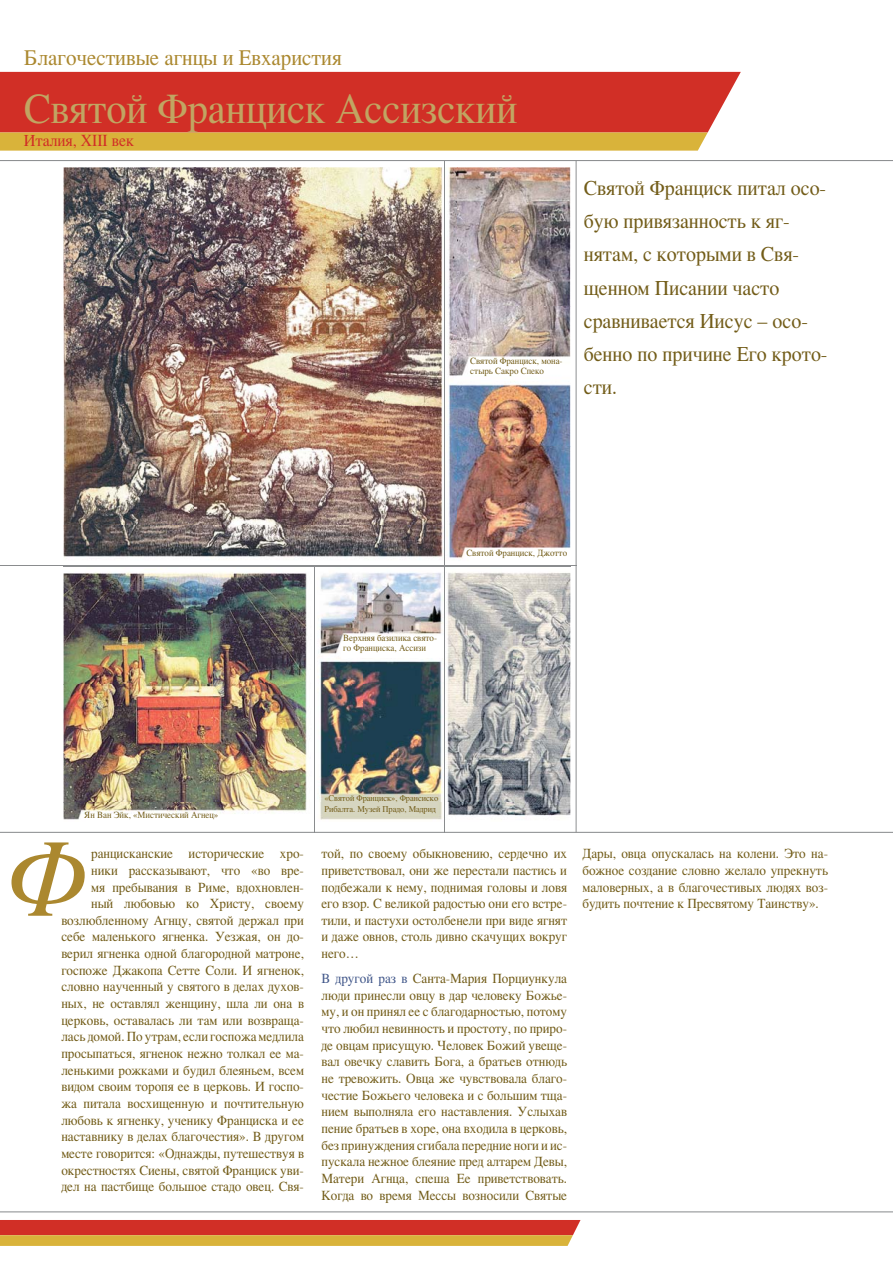
<style>
.page{position:relative;width:893px;height:1263px;background:#fff}
.page>*{position:absolute;margin:0;border:0;box-sizing:border-box;transform-origin:0 0}
.t1{font:italic 111px "Times";color:#ab882f;scale:.95 1}
.t2{font:42.75px "Times";color:#c1a562;scale:.95 1}
.t3{font:22.2px "Times";color:#ab882f;scale:.95 1}
.t4{font:21.15px/33.3px "Times";color:#725c18;scale:.95 1}
.t5{font:16.65px "Times";color:#d12d26;scale:.95 1}
.t6{font:13.8px/16.6px "Times";color:#725c18;text-align:justify;scale:.95 1}
.t7{font:9.45px/10.5px "Times";color:#725c18;scale:.95 1}
.t8{font:8.85px/10.5px "Times";color:#725c18;scale:.95 1}
.s1{color:#405689}
</style>
<div class="page">
<hr style="left:314px;top:566px;width:1px;height:266px;background:#8a8c8e">
<hr style="left:576px;top:161px;width:1px;height:671px;background:#8a8c8e">
<hr style="left:444px;top:161px;width:1px;height:671px;background:#8a8c8e">
<hr style="left:0;top:1212px;width:893px;height:1px;background:#8a8c8e">
<hr style="left:0;top:832px;width:893px;height:1px;background:#8a8c8e">
<hr style="left:0;top:160px;width:893px;height:1px;background:#8a8c8e">
<hr style="left:0;top:566px;width:576px;height:1px;background:#8a8c8e">
<div style="left:0;top:72px;width:741px;height:61px;background:#d12f26"></div>
<div style="left:0;top:133px;width:708px;height:18px;background:#d9b33a"></div>
<svg style="left:0;top:1220px;width:580px;height:26px"></svg>
<img style="left:64px;top:167px;width:506px;height:653px">
<img style="left:314px;top:566px;width:1px;height:254px">
<img style="left:444px;top:167px;width:1px;height:653px">
<h3 class="t3" style="left:24px;top:49px;width:336px">Благочестивые агнцы и Евхаристия</h3>
<h2 class="t2" style="left:24px;top:91px;width:521px">Святой Франциск Ассизский</h2>
<p class="t5" style="left:24px;top:133px;width:117px">Италия, XIII век</p>
<p class="t7" style="left:470px;top:356px;width:99px">Святой Франциск, мона&shy;стырь Сакро Спеко</p>
<h3 class="t4" style="left:584px;top:173px;width:258px">Святой Франциск питал осо&shy;бую привязанность к яг&shy;нятам, с которыми в Свя&shy;щенном Писании часто сравнивается Иисус – осо&shy;бенно по причине Его крото&shy;сти.</h3>
<p class="t7" style="left:466px;top:548px;width:108px">Святой Франциск, Джотто</p>
<p class="t7" style="left:343px;top:633px;width:100px">Верхняя базилика свято&shy;го Франциска, Ассизи</p>
<p class="t7" style="left:84px;top:810px;width:143px">Ян Ван Эйк, «Мистический Агнец»</p>
<p class="t8" style="left:324px;top:794px;width:121px">«Святой Франциск», Франсиско<br>Рибалта. Музей Прадо, Мадрид</p>
<h1 class="t1" style="left:6px;top:832px;width:86px">Ф</h1>
<p class="t6" style="left:61px;top:846px;width:257px;text-align:right">ранцисканские исторические хро&shy;ники рассказывают, что «во вре-<br>мя пребывания в Риме, вдохновлен-<br>ный любовью ко Христу, своему возлюбленному Агнцу, святой держал при себе маленького ягненка. Уезжая, он до&shy;верил ягненка одной благородной матроне, госпоже Джакопа Сетте Соли. И ягненок, словно наученный у святого в делах духов&shy;ных, не оставлял женщину, шла ли она в церковь, оставалась ли там или возвраща&shy;лась домой. По утрам, если госпожа медлила просыпаться, ягненок нежно толкал ее ма&shy;ленькими рожками и будил блеяньем, всем видом своим торопя ее в церковь. И госпо&shy;жа питала восхищенную и почтительную любовь к ягненку, ученику Франциска и ее наставнику в делах благочестия». В другом месте говорится: «Однажды, путешествуя в окрестностях Сиены, святой Франциск уви&shy;дел на пастбище большое стадо овец. Свя-</p>
<p class="t6" style="left:321px;top:846px;width:260px">той, по своему обыкновению, сердечно их приветствовал, они же перестали пастись и подбежали к нему, поднимая головы и ловя его взор. С великой радостью они его встре&shy;тили, и пастухи остолбенели при виде ягнят и даже овнов, столь дивно скачущих вокруг него…</p>
<p class="t6" style="left:321px;top:971px;width:260px"><span class="s1">В другой раз в</span> Санта-Мария Порциункула люди принесли овцу в дар человеку Божье&shy;му, и он принял ее с благодарностью, потому что любил невинность и простоту, по приро&shy;де овцам присущую. Человек Божий увеще&shy;вал овечку славить Бога, а братьев отнюдь не тревожить. Овца же чувствовала благо&shy;честие Божьего человека и с большим тща&shy;нием выполняла его наставления. Услыхав пение братьев в хоре, она входила в церковь, без принуждения сгибала передние ноги и ис&shy;пускала нежное блеяние пред алтарем Девы, Матери Агнца, спеша Ее приветствовать.<br>Когда во время Мессы возносили Святые</p>
<p class="t6" style="left:582px;top:847px;width:260px">Дары, овца опускалась на колени. Это на&shy;божное создание словно желало упрекнуть маловерных, а в благочестивых людях воз&shy;будить почтение к Пресвятому Таинству».</p>
</div>
